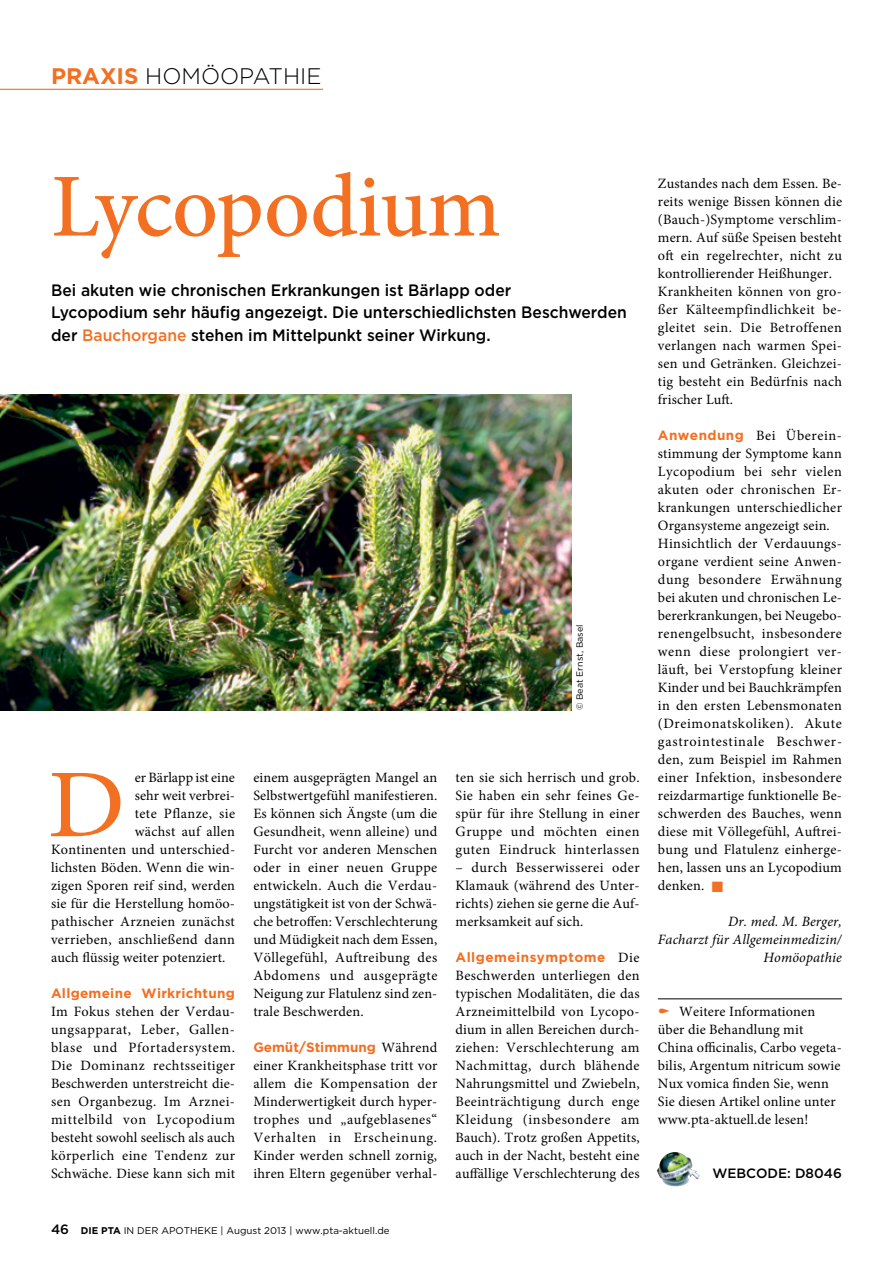
<style>
.page{position:relative;width:893px;height:1263px;background:#fff}
.page>*{position:absolute;margin:0;border:0;box-sizing:border-box;transform-origin:0 0}
.t1{font:97.2px "Minion Pro";color:#f36f21;scale:1.09 1}
.t2{font:500 90px "Minion Pro";letter-spacing:-.01em;color:#f36f21}
.t3{font:300 22.5px "Gotham";color:#000}
.t4{font:500 16.5px/22.5px "Gotham";color:#000;scale:.95 1}
.t5{font:14.25px/18px "Minion Pro";letter-spacing:.015em;color:#000;text-align:justify}
.t6{font:italic 14.25px/18px "Minion Pro";letter-spacing:.01em;color:#000;text-align:right}
.t7{font:700 13.5px "Gotham";letter-spacing:.02em;color:#f36f21}
.t8{font:700 13.5px "Gotham";color:#f36f21}
.t9{font:500 13.5px "Gotham";color:#000}
.t10{font:9.75px "Gotham";color:#000}
.t11{font:9px "Gotham";color:#000}
.s1{font-weight:700;color:#f36f21}
.s2{color:#f36f21}
.s3{font-family:"Minion Pro";font-weight:400;font-size:14.25px;color:#000}
.s4{font-weight:500;font-size:13.5px}
.s5{font-weight:700}
.s6{font-family:"Gotham";font-weight:700;font-size:13.5px;color:#f36f21}
</style>
<div class="page">
<img style="left:0;top:394px;width:571px;height:316px">
<hr style="left:0;top:89px;width:323px;height:1px;background:#f36f21">
<hr style="left:658px;top:998px;width:184px;height:1px;background:#000">
<img style="left:660px;top:1152px;width:14px;height:11px">
<h3 class="t3" style="left:51px;top:62px;width:272px"><span class="s1">PRAXIS</span> HOMÖOPATH IE</h3>
<h2 class="t2" style="left:51px;top:146px;width:451px">Lycopodium</h2>
<p class="t4" style="left:51px;top:278px;width:608px">Bei akuten wie chronischen Erkrankungen ist Bärlapp oder<br>Lycopodium sehr häufig angezeigt. Die unterschiedlichsten Beschwerden der <span class="s2">Bauchorgane</span> stehen im Mittelpunkt seiner Wirkung.</p>
<p class="t11" style="left:574px;top:710px;width:87px;rotate:-90deg">© Beat Ernst, Basel</p>
<h1 class="t1" style="left:48px;top:740px;width:73px">D</h1>
<p class="t5" style="left:135px;top:769px;width:102px">er Bärlapp ist eine</p>
<p class="t5" style="left:135px;top:787px;width:102px">sehr weit verbrei-</p>
<p class="t5" style="left:135px;top:805px;width:102px">tete Pflanze, sie</p>
<p class="t5" style="left:135px;top:823px;width:102px">wächst auf allen</p>
<p class="t5" style="left:51px;top:841px;width:186px">Kontinenten und unterschied-</p>
<p class="t5" style="left:51px;top:859px;width:185px">lichsten Böden. Wenn die win-</p>
<p class="t5" style="left:51px;top:877px;width:186px">zigen Sporen reif sind, werden</p>
<p class="t5" style="left:51px;top:895px;width:186px">sie für die Herstellung homöo-</p>
<p class="t5" style="left:51px;top:913px;width:185px">pathischer Arzneien zunächst</p>
<p class="t5" style="left:51px;top:931px;width:185px">verrieben, anschließend dann</p>
<p class="t5" style="left:51px;top:949px;width:176px">auch flüssig weiter potenziert.</p>
<p class="t7" style="left:51px;top:984px;width:185px">Allgemeine Wirkrichtung</p>
<p class="t5" style="left:51px;top:1003px;width:186px">Im Fokus stehen der Verdau&shy;ungsapparat, Leber, Gallen&shy;blase und Pfortadersystem.<br>Die Dominanz rechtsseitiger Beschwerden unterstreicht die&shy;sen Organbezug. Im Arznei&shy;mittelbild von Lycopodium besteht sowohl seelisch als auch körperlich eine Tendenz zur Schwäche. Diese kann sich mit</p>
<p class="t5" style="left:253px;top:769px;width:186px">einem ausgeprägten Mangel an Selbstwertgefühl manifestieren.<br>Es können sich Ängste (um die Gesundheit, wenn alleine) und Furcht vor anderen Menschen oder in einer neuen Gruppe entwickeln. Auch die Verdau&shy;ungstätigkeit ist von der Schwä&shy;che betroffen: Verschlechterung und Müdigkeit nach dem Essen, Völlegefühl, Auftreibung des Abdomens und ausgeprägte Neigung zur Flatulenz sind zen&shy;trale Beschwerden.</p>
<p class="t8" style="left:253px;top:1038px;width:186px">Gemüt/Stimmung <span class="s3">Während</span></p>
<p class="t5" style="left:253px;top:1057px;width:186px">einer Krankheitsphase tritt vor allem die Kompensation der Minderwertigkeit durch hyper&shy;trophes und „aufgeblasenes“ Verhalten in Erscheinung.<br>Kinder werden schnell zornig, ihren Eltern gegenüber verhal-</p>
<p class="t10" style="left:51px;top:1224px;width:340px"><span class="s4">46</span> <span class="s5">DIE PTA</span> IN DER APOTHEKE | August 2013 | www.pta-aktuell.de</p>
<p class="t5" style="left:456px;top:769px;width:185px">ten sie sich herrisch und grob.<br>Sie haben ein sehr feines Ge&shy;spür für ihre Stellung in einer Gruppe und möchten einen guten Eindruck hinterlassen</p>
<p class="t5" style="left:456px;top:859px;width:186px">– durch Besserwisserei oder Klamauk (während des Unter&shy;richts) ziehen sie gerne die Auf&shy;merksamkeit auf sich.</p>
<p class="t7" style="left:456px;top:948px;width:186px">Allgemeinsymptome <span class="s3">Die</span></p>
<p class="t5" style="left:456px;top:967px;width:186px">Beschwerden unterliegen den typischen Modalitäten, die das Arzneimittelbild von Lycopo&shy;dium in allen Bereichen durch&shy;ziehen: Verschlechterung am Nachmittag, durch blähende Nahrungsmittel und Zwiebeln, Beeinträchtigung durch enge Kleidung (insbesondere am Bauch). Trotz großen Appetits, auch in der Nacht, besteht eine auffällige Verschlechterung des</p>
<p class="t5" style="left:658px;top:175px;width:186px;text-align:left">Zustandes nach dem Essen. Be&shy;reits wenige Bissen können die (Bauch-)Symptome verschlim&shy;mern. Auf süße Speisen besteht oft ein regelrechter, nicht zu kontrollierender Heißhunger.<br>Krankheiten können von gro&shy;ßer Kälteempfindlichkeit be&shy;gleitet sein. Die Betroffenen verlangen nach warmen Spei&shy;sen und Getränken. Gleichzei&shy;tig besteht ein Bedürfnis nach frischer Luft.</p>
<p class="t5" style="left:658px;top:427px;width:186px;text-align:left"><span class="s6">Anwendung</span> Bei Überein&shy;stimmung der Symptome kann<br>Lycopodium bei sehr vielen akuten oder chronischen Er&shy;krankungen unterschiedlicher<br>Organsysteme angezeigt sein.<br>Hinsichtlich der Verdauungs&shy;organe verdient seine Anwen&shy;dung besondere Erwähnung bei akuten und chronischen Le&shy;bererkrankungen, bei Neugebo&shy;renengelbsucht, insbesondere wenn diese prolongiert ver&shy;läuft, bei Verstopfung kleiner<br>Kinder und bei Bauchkrämpfen in den ersten Lebensmonaten (Dreimonatskoliken). Akute gastrointestinale Beschwer&shy;den, zum Beispiel im Rahmen einer Infektion, insbesondere reizdarmartige funktionelle Be&shy;schwerden des Bauches, wenn diese mit Völlegefühl, Auftrei&shy;bung und Flatulenz einherge&shy;hen, lassen uns an Lycopodium denken. <span class="s2">■</span></p>
<p class="t6" style="left:658px;top:913px;width:186px">Dr. med. M. Berger,<br>Facharzt für Allgemeinmedizin/<br>Homöopathie</p>
<p class="t5" style="left:658px;top:1002px;width:185px;text-align:left;text-indent:21px">Weitere Informationen über die Behandlung mit<br>China officinalis, Carbo vegeta&shy;bilis, Argentum nitricum sowie<br>Nux vomica finden Sie, wenn<br>Sie diesen Artikel online unter www.pta-aktuell.de lesen!</p>
<p class="t9" style="left:712px;top:1164px;width:131px">WEBCODE: D8046</p>
</div>
